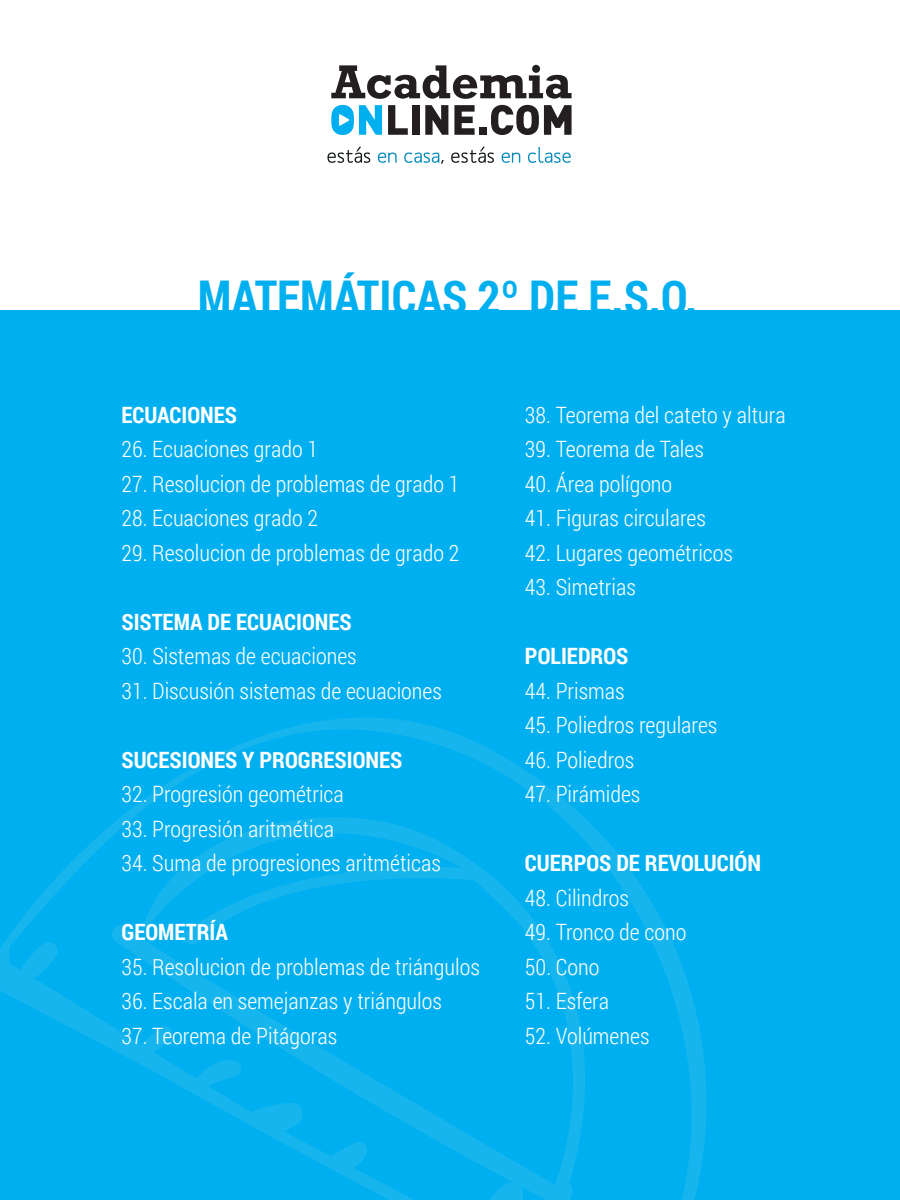
<style>
.page{position:relative;width:900px;height:1200px;background:#fff}
.page>*{position:absolute;margin:0;border:0;box-sizing:border-box;transform-origin:0 0}
.t1{font:700 46.5px "Roboto Condensed";color:#00afef}
.t2{font:300 22.5px "Roboto Condensed";color:#fff}
.t3{font:700 22.5px "Roboto Condensed";color:#fff}
</style>
<div class="page">
<div style="left:0;top:310px;width:900px;height:890px;background:#00afef"></div>
<svg style="left:0;top:718px;width:707px;height:482px"></svg>
<svg style="left:388px;top:105px;width:20px;height:30px"></svg>
<div style="left:412px;top:105px;width:7px;height:30px;background:#231f20"></div>
<svg style="left:425px;top:105px;width:23px;height:30px"></svg>
<svg style="left:454px;top:105px;width:21px;height:30px"></svg>
<div style="left:479px;top:127px;width:8px;height:8px;background:#231f20"></div>
<svg style="left:331px;top:105px;width:51px;height:30px"></svg>
<svg style="left:491px;top:105px;width:81px;height:30px"></svg>
<svg style="left:331px;top:65px;width:241px;height:34px"></svg>
<svg style="left:451px;top:147px;width:43px;height:16px"></svg>
<svg style="left:502px;top:153px;width:18px;height:10px"></svg>
<svg style="left:327px;top:147px;width:117px;height:17px"></svg>
<svg style="left:528px;top:147px;width:43px;height:16px"></svg>
<h1 class="t1" style="left:198px;top:265px;width:501px">MATEMÁTICAS 2º DE E.S.O.</h1>
<p class="t3" style="left:122px;top:399px;width:117px">ECUACIONES</p>
<p class="t2" style="left:122px;top:434px;width:198px">26. Ecuaciones grado 1</p>
<p class="t2" style="left:122px;top:468px;width:339px">27. Resolucion de problemas de grado 1</p>
<p class="t2" style="left:122px;top:503px;width:198px">28. Ecuaciones grado 2</p>
<p class="t2" style="left:122px;top:537px;width:339px">29. Resolucion de problemas de grado 2</p>
<p class="t3" style="left:122px;top:606px;width:232px">SISTEMA DE ECUACIONES</p>
<p class="t2" style="left:122px;top:641px;width:237px">30. Sistemas de ecuaciones</p>
<p class="t2" style="left:122px;top:675px;width:322px">31. Discusión sistemas de ecuaciones</p>
<p class="t3" style="left:122px;top:744px;width:282px">SUCESIONES Y PROGRESIONES</p>
<p class="t2" style="left:122px;top:779px;width:224px">32. Progresión geométrica</p>
<p class="t2" style="left:122px;top:813px;width:214px">33. Progresión aritmética</p>
<p class="t2" style="left:122px;top:848px;width:321px">34. Suma de progresiones aritméticas</p>
<p class="t3" style="left:122px;top:916px;width:108px">GEOMETRÍA</p>
<p class="t2" style="left:122px;top:951px;width:360px">35. Resolucion de problemas de triángulos</p>
<p class="t2" style="left:122px;top:986px;width:322px">36. Escala en semejanzas y triángulos</p>
<p class="t2" style="left:122px;top:1020px;width:217px">37. Teorema de Pitágoras</p>
<p class="t2" style="left:525px;top:399px;width:262px">38. Teorema del cateto y altura</p>
<p class="t2" style="left:525px;top:434px;width:180px">39. Teorema de Tales</p>
<p class="t2" style="left:525px;top:468px;width:149px">40. Área polígono</p>
<p class="t2" style="left:525px;top:503px;width:182px">41. Figuras circulares</p>
<p class="t2" style="left:525px;top:537px;width:210px">42. Lugares geométricos</p>
<p class="t2" style="left:525px;top:572px;width:112px">43. Simetrias</p>
<p class="t3" style="left:525px;top:640px;width:105px">POLIEDROS</p>
<p class="t2" style="left:525px;top:675px;width:101px">44. Prismas</p>
<p class="t2" style="left:525px;top:710px;width:194px">45. Poliedros regulares</p>
<p class="t2" style="left:525px;top:744px;width:111px">46. Poliedros</p>
<p class="t2" style="left:525px;top:779px;width:117px">47. Pirámides</p>
<p class="t3" style="left:525px;top:847px;width:238px">CUERPOS DE REVOLUCIÓN</p>
<p class="t2" style="left:525px;top:882px;width:106px">48. Cilindros</p>
<p class="t2" style="left:525px;top:917px;width:163px">49. Tronco de cono</p>
<p class="t2" style="left:525px;top:951px;width:76px">50. Cono</p>
<p class="t2" style="left:525px;top:986px;width:86px">51. Esfera</p>
<p class="t2" style="left:525px;top:1020px;width:126px">52. Volúmenes</p>
</div>
